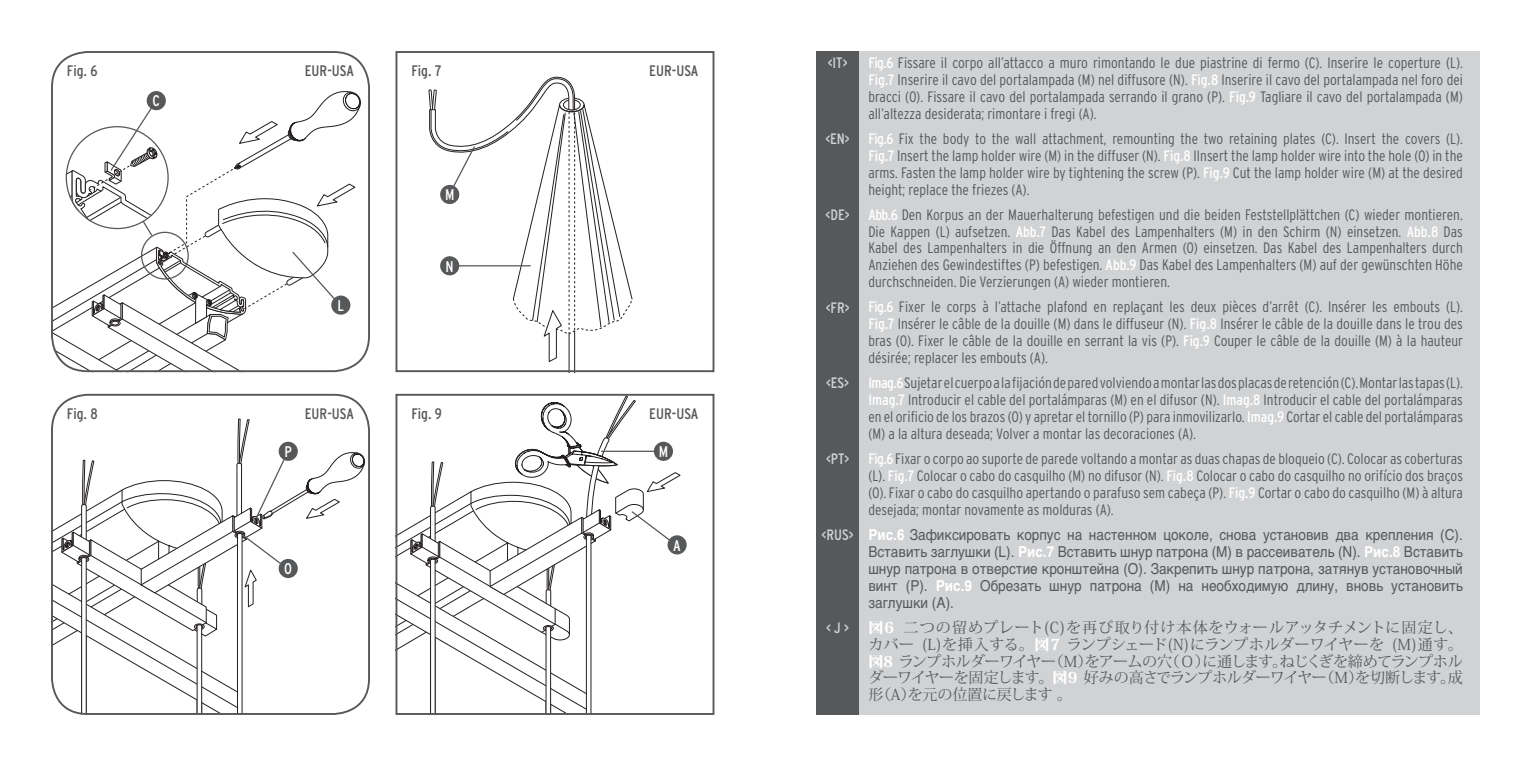
<style>
.page{position:relative;width:1531px;height:766px;background:#fff}
.page>*{position:absolute;margin:0;border:0;box-sizing:border-box;transform-origin:0 0}
.t1{font:condensed 15.53px "Interstate";color:#fff}
.t2{font:condensed 15.3px "Interstate";color:#57585a}
.t3{font:300 condensed 15.08px/16.9px "Interstate";color:#57585a;text-align:justify}
.t4{font:15.08px/16.9px "Helvetica";color:#57585a;text-align:justify;scale:.9 1}
.t5{font:15.08px/16.9px "Koz Min Pro";letter-spacing:-.06em;color:#57585a;text-align:justify}
.t6{font:condensed 15.08px "Interstate";color:#d1d2d4}
.s1{font-weight:400;color:#fff}
.s2{font-family:"Helvetica Cyr";font-weight:700;color:#fff}
.s3{font-weight:700;color:#fff}
.s4{font-weight:800;color:#fff}
</style>
<div class="page">
<div style="left:816px;top:51px;width:664px;height:663px;background:#d1d2d4"></div>
<div style="left:816px;top:51px;width:43px;height:663px;background:#57585a"></div>
<hr style="left:568px;top:334px;width:1px;height:38px;background:#231f20">
<hr style="left:574px;top:331px;width:1px;height:41px;background:#231f20">
<div style="left:395px;top:51px;width:319px;height:321px;border:2px solid #57585a"></div>
<svg style="left:51px;top:90px;width:310px;height:282px"></svg>
<div style="left:147px;top:91px;width:19px;height:19px;background:#57585a;border-radius:50%"></div>
<svg style="left:51px;top:418px;width:315px;height:296px"></svg>
<div style="left:279px;top:558px;width:19px;height:20px;background:#57585a;border-radius:50%"></div>
<svg style="left:395px;top:395px;width:287px;height:319px"></svg>
<div style="left:667px;top:535px;width:20px;height:19px;background:#57585a;border-radius:50%"></div>
<svg style="left:428px;top:76px;width:205px;height:287px"></svg>
<div style="left:440px;top:185px;width:19px;height:19px;background:#57585a;border-radius:50%"></div>
<hr style="left:601px;top:450px;width:62px;height:2px;background:#57585a">
<div style="left:654px;top:441px;width:19px;height:19px;background:#57585a;border-radius:50%"></div>
<p class="t2" style="left:67px;top:62px;width:32px">Fig. 6</p>
<p class="t1" style="left:153px;top:92px;width:9px">C</p>
<p class="t2" style="left:67px;top:405px;width:32px">Fig. 8</p>
<p class="t2" style="left:305px;top:62px;width:51px">EUR-USA</p>
<p class="t1" style="left:338px;top:296px;width:8px">L</p>
<p class="t1" style="left:284px;top:443px;width:9px">P</p>
<p class="t2" style="left:305px;top:405px;width:51px">EUR-USA</p>
<p class="t1" style="left:284px;top:560px;width:9px">O</p>
<p class="t2" style="left:411px;top:62px;width:32px">Fig. 7</p>
<p class="t1" style="left:445px;top:186px;width:11px">M</p>
<p class="t1" style="left:446px;top:257px;width:10px">N</p>
<p class="t2" style="left:411px;top:405px;width:32px">Fig. 9</p>
<p class="t2" style="left:649px;top:62px;width:51px">EUR-USA</p>
<p class="t2" style="left:649px;top:405px;width:51px">EUR-USA</p>
<p class="t1" style="left:659px;top:443px;width:11px">M</p>
<p class="t1" style="left:673px;top:536px;width:9px">A</p>
<p class="t6" style="left:828px;top:54px;width:21px">&lt;IT&gt;</p>
<p class="t6" style="left:825px;top:130px;width:26px">&lt;EN&gt;</p>
<p class="t6" style="left:825px;top:206px;width:26px">&lt;DE&gt;</p>
<p class="t6" style="left:826px;top:299px;width:25px">&lt;FR&gt;</p>
<p class="t6" style="left:826px;top:374px;width:25px">&lt;ES&gt;</p>
<p class="t6" style="left:826px;top:450px;width:25px">&lt;PT&gt;</p>
<p class="t6" style="left:821px;top:526px;width:33px">&lt;RUS&gt;</p>
<p class="t6" style="left:826px;top:619px;width:25px">&lt; J &gt;</p>
<p class="t3" style="left:868px;top:54px;width:596px"><span class="s1">Fig.6</span> Fissare il corpo all’attacco a muro rimontando le due piastrine di fermo (C). Inserire le coperture (L).<br><span class="s1">Fig.7</span> Inserire il cavo del portalampada (M) nel diffusore (N). <span class="s1">Fig.8</span> Inserire il cavo del portalampada nel foro dei bracci (O). Fissare il cavo del portalampada serrando il grano (P). <span class="s1">Fig.9</span> Tagliare il cavo del portalampada (M) all’altezza desiderata; rimontare i fregi (A).</p>
<p class="t3" style="left:868px;top:130px;width:596px"><span class="s1">Fig.6</span> Fix the body to the wall attachment, remounting the two retaining plates (C). Insert the covers (L).<br><span class="s1">Fig.7</span> Insert the lamp holder wire (M) in the diffuser (N). <span class="s1">Fig.8</span> IInsert the lamp holder wire into the hole (O) in the arms. Fasten the lamp holder wire by tightening the screw (P). <span class="s1">Fig.9</span> Cut the lamp holder wire (M) at the desired height; replace the friezes (A).</p>
<p class="t3" style="left:868px;top:206px;width:596px"><span class="s1">Abb.6</span> Den Korpus an der Mauerhalterung befestigen und die beiden Feststellplättchen (C) wieder montieren.<br>Die Kappen (L) aufsetzen. <span class="s1">Abb.7</span> Das Kabel des Lampenhalters (M) in den Schirm (N) einsetzen. <span class="s1">Abb.8</span> Das Kabel des Lampenhalters in die Öffnung an den Armen (O) einsetzen. Das Kabel des Lampenhalters durch Anziehen des Gewindestiftes (P) befestigen. <span class="s1">Abb.9</span> Das Kabel des Lampenhalters (M) auf der gewünschten Höhe durchschneiden. Die Verzierungen (A) wieder montieren.</p>
<p class="t3" style="left:868px;top:298px;width:596px"><span class="s1">Fig.6</span> Fixer le corps à l’attache plafond en replaçant les deux pièces d’arrêt (C). Insérer les embouts (L).<br><span class="s1">Fig.7</span> Insérer le câble de la douille (M) dans le diffuseur (N). <span class="s1">Fig.8</span> Insérer le câble de la douille dans le trou des bras (O). Fixer le câble de la douille en serrant la vis (P). <span class="s1">Fig.9</span> Couper le câble de la douille (M) à la hauteur désirée; replacer les embouts (A).</p>
<p class="t3" style="left:868px;top:374px;width:596px"><span class="s1">Imag.6</span> Sujetar el cuerpo a la fijación de pared volviendo a montar las dos placas de retención (C). Montar las tapas (L).<br><span class="s1">Imag.7</span> Introducir el cable del portalámparas (M) en el difusor (N). <span class="s1">Imag.8</span> Introducir el cable del portalámparas en el orificio de los brazos (O) y apretar el tornillo (P) para inmovilizarlo. <span class="s1">Imag.9</span> Cortar el cable del portalámparas (M) a la altura deseada; Volver a montar las decoraciones (A).</p>
<p class="t3" style="left:868px;top:450px;width:596px"><span class="s1">Fig.6</span> Fixar o corpo ao suporte de parede voltando a montar as duas chapas de bloqueio (C). Colocar as coberturas (L). <span class="s1">Fig.7</span> Colocar o cabo do casquilho (M) no difusor (N). <span class="s1">Fig.8</span> Colocar o cabo do casquilho no orifício dos braços (O). Fixar o cabo do casquilho apertando o parafuso sem cabeça (P). <span class="s1">Fig.9</span> Cortar o cabo do casquilho (M) à altura desejada; montar novamente as molduras (A).</p>
<p class="t4" style="left:868px;top:526px;width:662px"><span class="s2">Рис</span><span class="s3">.6</span> Зафиксировать корпус на настенном цоколе, снова установив два крепления (C).<br>Вставить заглушки (L). <span class="s2">Рис</span><span class="s3">.7</span> Вставить шнур патрона (M) в рассеиватель (N). <span class="s2">Рис</span><span class="s3">.8</span> Вставить шнур патрона в отверстие кронштейна (O). Закрепить шнур патрона, затянув установочный винт (P). <span class="s2">Рис</span><span class="s3">.9</span> Обрезать шнур патрона (M) на необходимую длину, вновь установить заглушки (А).</p>
<p class="t5" style="left:868px;top:618px;width:596px"><span class="s4">図6</span> 二つの留めプレート(C)を再び取り付け本体をウォールアッタチメントに固定し、カバー (L)を挿入する。<span class="s4">図7</span> ランプシェード(N)にランプホルダーワイヤーを (M)通す。<span class="s4">図8</span> ランプホルダーワイヤー（M）をアームの穴（Ｏ）に通します。ねじくぎを締めてランプホルダーワイヤーを固定します。<span class="s4">図9</span> 好みの高さでランプホルダーワイヤー（M）を切断します。成形（A）を元の位置に戻します 。</p>
</div>
